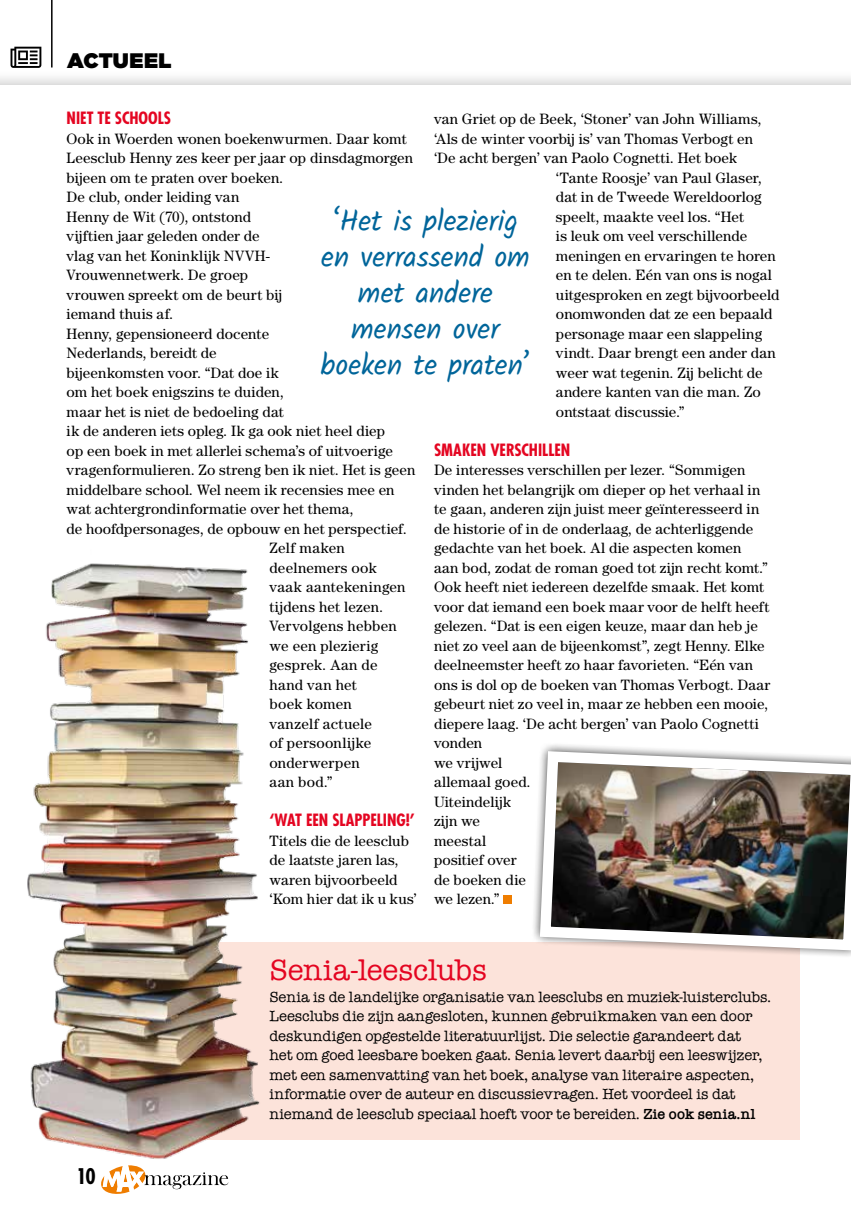
<style>
.page{position:relative;width:851px;height:1212px;background:#fff}
.page>*{position:absolute;margin:0;border:0;box-sizing:border-box;transform-origin:0 0}
.t1{font:30px/36px "Kalam";color:#00659a;text-align:center;scale:.94 1}
.t2{font:30px "American Typewriter";letter-spacing:-.005em;color:#e40521}
.t3{font:900 21px "Gotham";letter-spacing:.02em;color:#000}
.t4{font:700 condensed 21px "Futura Std";color:#000}
.t5{font:700 condensed 16.5px "Futura Std";letter-spacing:-.005em;color:#e40521}
.t6{font:15px/19.5px "Century Std";letter-spacing:.005em;color:#000}
.t7{font:15px/19.5px "American Typewriter";letter-spacing:-.005em;color:#000}
.t8{font:15px "Century Std";letter-spacing:.025em;color:#000}
.s1{font-weight:600}
</style>
<div class="page">
<hr style="left:51px;top:0;width:2px;height:68px;background:#000">
<svg style="left:11px;top:47px;width:30px;height:21px"></svg>
<div style="left:162px;top:942px;width:637px;height:198px;background:#fce3da"></div>
<img style="left:27px;top:563px;width:233px;height:596px">
<div style="left:503px;top:896px;width:9px;height:8px;background:#ef7d00"></div>
<img style="left:534px;top:746px;width:316px;height:210px">
<svg style="left:101px;top:1165px;width:127px;height:29px"></svg>
<h2 class="t3" style="left:67px;top:45px;width:106px">ACTUEEL</h2>
<p class="t5" style="left:67px;top:108px;width:106px">NIET TE SCHOOLS</p>
<p class="t6" style="left:67px;top:128px;width:341px">Ook in Woerden wonen boekenwurmen. Daar komt</p>
<p class="t6" style="left:67px;top:148px;width:348px">Leesclub Henny zes keer per jaar op dinsdagmorgen</p>
<p class="t6" style="left:67px;top:167px;width:218px">bijeen om te praten over boeken.</p>
<p class="t6" style="left:67px;top:187px;width:174px">De club, onder leiding van</p>
<p class="t6" style="left:67px;top:206px;width:186px">Henny de Wit (70), ontstond</p>
<p class="t6" style="left:67px;top:226px;width:194px">vijftien jaar geleden onder de</p>
<p class="t6" style="left:67px;top:245px;width:205px">vlag van het Koninklijk NVVH-</p>
<p class="t6" style="left:67px;top:265px;width:183px">Vrouwennetwerk. De groep</p>
<p class="t6" style="left:67px;top:284px;width:217px">vrouwen spreekt om de beurt bij</p>
<p class="t6" style="left:67px;top:304px;width:108px">iemand thuis af.</p>
<p class="t6" style="left:67px;top:323px;width:204px">Henny, gepensioneerd docente</p>
<p class="t6" style="left:67px;top:343px;width:151px">Nederlands, bereidt de</p>
<p class="t6" style="left:67px;top:362px;width:214px">bijeenkomsten voor. “Dat doe ik</p>
<p class="t6" style="left:67px;top:382px;width:219px">om het boek enigszins te duiden,</p>
<p class="t6" style="left:67px;top:401px;width:218px">maar het is niet de bedoeling dat</p>
<p class="t6" style="left:67px;top:421px;width:320px">ik de anderen iets opleg. Ik ga ook niet heel diep</p>
<p class="t6" style="left:67px;top:440px;width:328px">op een boek in met allerlei schema’s of uitvoerige</p>
<p class="t6" style="left:67px;top:460px;width:350px">vragenformulieren. Zo streng ben ik niet. Het is geen</p>
<p class="t6" style="left:67px;top:479px;width:329px">middelbare school. Wel neem ik recensies mee en</p>
<p class="t6" style="left:67px;top:499px;width:288px">wat achtergrondinformatie over het thema,</p>
<p class="t6" style="left:67px;top:518px;width:342px">de hoofdpersonages, de opbouw en het perspectief.</p>
<p class="t8" style="left:269px;top:539px;width:77px">Zelf maken</p>
<p class="t6" style="left:269px;top:557px;width:109px">deelnemers ook</p>
<p class="t8" style="left:269px;top:578px;width:138px">vaak aantekeningen</p>
<p class="t6" style="left:269px;top:596px;width:115px">tijdens het lezen.</p>
<p class="t6" style="left:269px;top:616px;width:129px">Vervolgens hebben</p>
<p class="t6" style="left:269px;top:635px;width:110px">we een plezierig</p>
<p class="t6" style="left:269px;top:655px;width:110px">gesprek. Aan de</p>
<p class="t8" style="left:269px;top:676px;width:89px">hand van het</p>
<p class="t6" style="left:269px;top:694px;width:84px">boek komen</p>
<p class="t8" style="left:269px;top:715px;width:104px">vanzelf actuele</p>
<p class="t6" style="left:269px;top:733px;width:103px">of persoonlijke</p>
<p class="t6" style="left:269px;top:752px;width:92px">onderwerpen</p>
<p class="t6" style="left:269px;top:772px;width:65px">aan bod.”</p>
<p class="t5" style="left:269px;top:810px;width:147px">‘WAT EEN SLAPPELING!’</p>
<p class="t6" style="left:269px;top:830px;width:149px">Titels die de leesclub de laatste jaren las, waren bijvoorbeeld ‘Kom hier dat ik u kus’</p>
<p class="t6" style="left:434px;top:109px;width:329px">van Griet op de Beek, ‘Stoner’ van John Williams,</p>
<p class="t6" style="left:434px;top:128px;width:320px">‘Als de winter voorbij is’ van Thomas Verbogt en</p>
<p class="t6" style="left:434px;top:148px;width:305px">‘De acht bergen’ van Paolo Cognetti. Het boek</p>
<p class="t6" style="left:556px;top:167px;width:207px">‘Tante Roosje’ van Paul Glaser,</p>
<p class="t6" style="left:556px;top:187px;width:207px">dat in de Tweede Wereldoorlog</p>
<p class="t6" style="left:556px;top:206px;width:189px">speelt, maakte veel los. “Het</p>
<p class="t6" style="left:556px;top:226px;width:193px">is leuk om veel verschillende</p>
<p class="t6" style="left:556px;top:245px;width:221px">meningen en ervaringen te horen</p>
<p class="t6" style="left:556px;top:265px;width:217px">en te delen. Eén van ons is nogal</p>
<p class="t6" style="left:556px;top:284px;width:225px">uitgesproken en zegt bijvoorbeeld</p>
<p class="t6" style="left:556px;top:304px;width:218px">onomwonden dat ze een bepaald</p>
<p class="t6" style="left:556px;top:323px;width:208px">personage maar een slappeling</p>
<p class="t6" style="left:556px;top:343px;width:221px">vindt. Daar brengt een ander dan</p>
<p class="t6" style="left:556px;top:362px;width:208px">weer wat tegenin. Zij belicht de</p>
<p class="t6" style="left:556px;top:382px;width:206px">andere kanten van die man. Zo</p>
<p class="t6" style="left:556px;top:401px;width:130px">ontstaat discussie.”</p>
<p class="t5" style="left:434px;top:439px;width:138px">SMAKEN VERSCHILLEN</p>
<p class="t6" style="left:434px;top:460px;width:338px">De interesses verschillen per lezer. “Sommigen vinden het belangrijk om dieper op het verhaal in te gaan, anderen zijn juist meer geïnteresseerd in de historie of in de onderlaag, de achterliggende gedachte van het boek. Al die aspecten komen<br>aan bod, zodat de roman goed tot zijn recht komt.” Ook heeft niet iedereen dezelfde smaak. Het komt voor dat iemand een boek maar voor de helft heeft gelezen. “Dat is een eigen keuze, maar dan heb je niet zo veel aan de bijeenkomst”, zegt Henny. Elke deelneemster heeft zo haar favorieten. “Eén van ons is dol op de boeken van Thomas Verbogt. Daar gebeurt niet zo veel in, maar ze hebben een mooie, diepere laag. ‘De acht bergen’ van Paolo Cognetti vonden<br>we vrijwel<br>allemaal goed.<br>Uiteindelijk<br>zijn we<br>meestal<br>positief over<br>de boeken die<br>we lezen.”</p>
<h1 class="t1" style="left:320px;top:205px;width:225px">‘Het is plezierig en verrassend om met andere mensen over boeken te praten’</h1>
<h2 class="t4" style="left:77px;top:1164px;width:21px">10</h2>
<h1 class="t2" style="left:269px;top:947px;width:219px">Senia-leesclubs</h1>
<p class="t7" style="left:269px;top:986px;width:503px">Senia is de landelijke organisatie van leesclubs en muziek-luisterclubs.<br>Leesclubs die zijn aangesloten, kunnen gebruikmaken van een door deskundigen opgestelde literatuurlijst. Die selectie garandeert dat<br>het om goed leesbare boeken gaat. Senia levert daarbij een leeswijzer, met een samenvatting van het boek, analyse van literaire aspecten, informatie over de auteur en discussievragen. Het voordeel is dat niemand de leesclub speciaal hoeft voor te bereiden. <span class="s1">Zie ook senia.nl</span></p>
</div>
